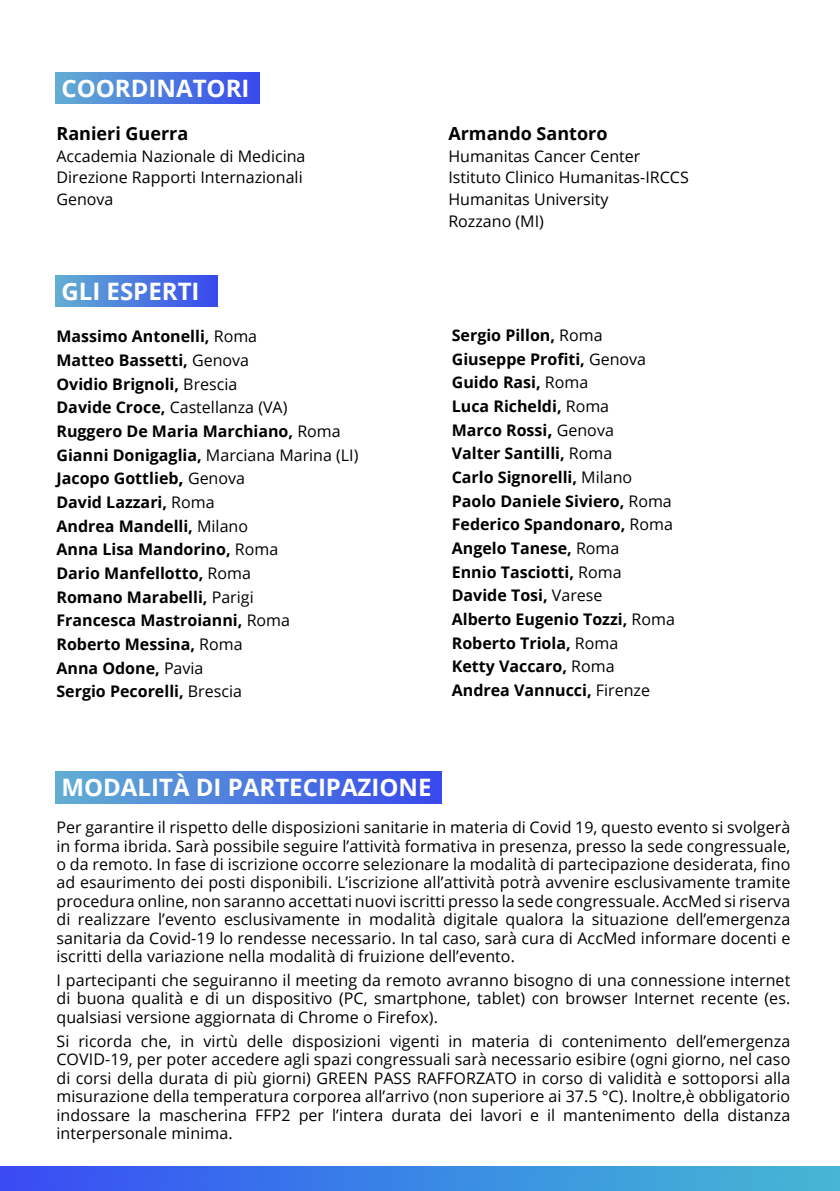
<style>
.page{position:relative;width:840px;height:1191px;background:#fff}
.page>*{position:absolute;margin:0;border:0;box-sizing:border-box;transform-origin:0 0}
.t1{font:700 24px "Open Sans";color:#fff}
.t2{font:700 18px "Open Sans";color:#000}
.t3{font:16px/18.4px "Open Sans";color:#000;text-align:justify}
.t4{font:700 16px/23.6px "Open Sans";color:#000}
.s1{font-weight:400}
.s2{font-size:18px}
</style>
<div class="page">
<div style="left:56px;top:72px;width:204px;height:32px;background:linear-gradient(to right,#62aed2,#3949ec)"></div>
<div style="left:56px;top:275px;width:161px;height:32px;background:linear-gradient(to right,#62aed2,#3949ec)"></div>
<img style="left:0;top:1166px;width:839px;height:25px">
<div style="left:56px;top:771px;width:385px;height:32px;background:linear-gradient(to right,#62aed2,#3948ec)"></div>
<h1 class="t1" style="left:61px;top:71px;width:189px">COORDINATORI</h1>
<p class="t2" style="left:56px;top:121px;width:133px">Ranieri Guerra</p>
<p class="t3" style="left:56px;top:145px;width:250px;line-height:21.6px;text-align:left">Accademia Nazionale di Medicina<br>Direzione Rapporti Internazionali<br>Genova</p>
<h1 class="t1" style="left:61px;top:274px;width:139px">GLI ESPERTI</h1>
<p class="t4" style="left:56px;top:324px;width:303px">Massimo Antonelli, <span class="s1">Roma<br></span>Matteo Bassetti, <span class="s1">Genova<br></span>Ovidio Brignoli, <span class="s1">Brescia<br></span>Davide Croce, <span class="s1">Castellanza (VA)<br></span>Ruggero De Maria Marchiano, <span class="s1">Roma<br></span>Gianni Donigaglia, <span class="s1">Marciana Marina (LI)<br></span>Jacopo Gottlieb<span class="s2">,</span> <span class="s1">Genova<br></span>David Lazzari, <span class="s1">Roma<br></span>Andrea Mandelli, <span class="s1">Milano<br></span>Anna Lisa Mandorino, <span class="s1">Roma<br></span>Dario Manfellotto, <span class="s1">Roma<br></span>Romano Marabelli, <span class="s1">Parigi<br></span>Francesca Mastroianni, <span class="s1">Roma<br></span>Roberto Messina, <span class="s1">Roma<br></span>Anna Odone, <span class="s1">Pavia<br></span>Sergio Pecorelli, <span class="s1">Brescia</span></p>
<p class="t2" style="left:448px;top:121px;width:161px">Armando Santoro</p>
<p class="t3" style="left:448px;top:145px;width:242px;line-height:21.6px;text-align:left">Humanitas Cancer Center<br>Istituto Clinico Humanitas-IRCCS<br>Humanitas University<br>Rozzano (MI)</p>
<p class="t4" style="left:451px;top:323px;width:224px">Sergio Pillon, <span class="s1">Roma<br></span>Giuseppe Profiti, <span class="s1">Genova<br></span>Guido Rasi, <span class="s1">Roma<br></span>Luca Richeldi, <span class="s1">Roma<br></span>Marco Rossi<span class="s2">,</span> <span class="s1">Genova<br></span>Valter Santilli, <span class="s1">Roma<br></span>Carlo Signorelli, <span class="s1">Milano<br></span>Paolo Daniele Siviero, <span class="s1">Roma<br></span>Federico Spandonaro, <span class="s1">Roma<br></span>Angelo Tanese, <span class="s1">Roma<br></span>Ennio Tasciotti, <span class="s1">Roma<br></span>Davide Tosi, <span class="s1">Varese<br></span>Alberto Eugenio Tozzi, <span class="s1">Roma<br></span>Roberto Triola, <span class="s1">Roma<br></span>Ketty Vaccaro, <span class="s1">Roma<br></span>Andrea Vannucci, <span class="s1">Firenze</span></p>
<h1 class="t1" style="left:61px;top:770px;width:371px">MODALITÀ DI PARTECIPAZIONE</h1>
<p class="t3" style="left:56px;top:817px;width:735px">Per garantire il rispetto delle disposizioni sanitarie in materia di Covid 19, questo evento si svolgerà in forma ibrida. Sarà possibile seguire l’attività formativa in presenza, presso la sede congressuale, o da remoto. In fase di iscrizione occorre selezionare la modalità di partecipazione desiderata, fino ad esaurimento dei posti disponibili. L’iscrizione all’attività potrà avvenire esclusivamente tramite procedura online, non saranno accettati nuovi iscritti presso la sede congressuale. AccMed si riserva di realizzare l’evento esclusivamente in modalità digitale qualora la situazione dell’emergenza sanitaria da Covid-19 lo rendesse necessario. In tal caso, sarà cura di AccMed informare docenti e iscritti della variazione nella modalità di fruizione dell’evento.</p>
<p class="t3" style="left:56px;top:970px;width:735px">I partecipanti che seguiranno il meeting da remoto avranno bisogno di una connessione internet di buona qualità e di un dispositivo (PC, smartphone, tablet) con browser Internet recente (es. qualsiasi versione aggiornata di Chrome o Firefox).</p>
<p class="t3" style="left:56px;top:1031px;width:735px">Si ricorda che, in virtù delle disposizioni vigenti in materia di contenimento dell’emergenza COVID-19, per poter accedere agli spazi congressuali sarà necessario esibire (ogni giorno, nel caso di corsi della durata di più giorni) GREEN PASS RAFFORZATO in corso di validità e sottoporsi alla misurazione della temperatura corporea all’arrivo (non superiore ai 37.5 °C). Inoltre,è obbligatorio indossare la mascherina FFP2 per l’intera durata dei lavori e il mantenimento della distanza interpersonale minima.</p>
</div>
